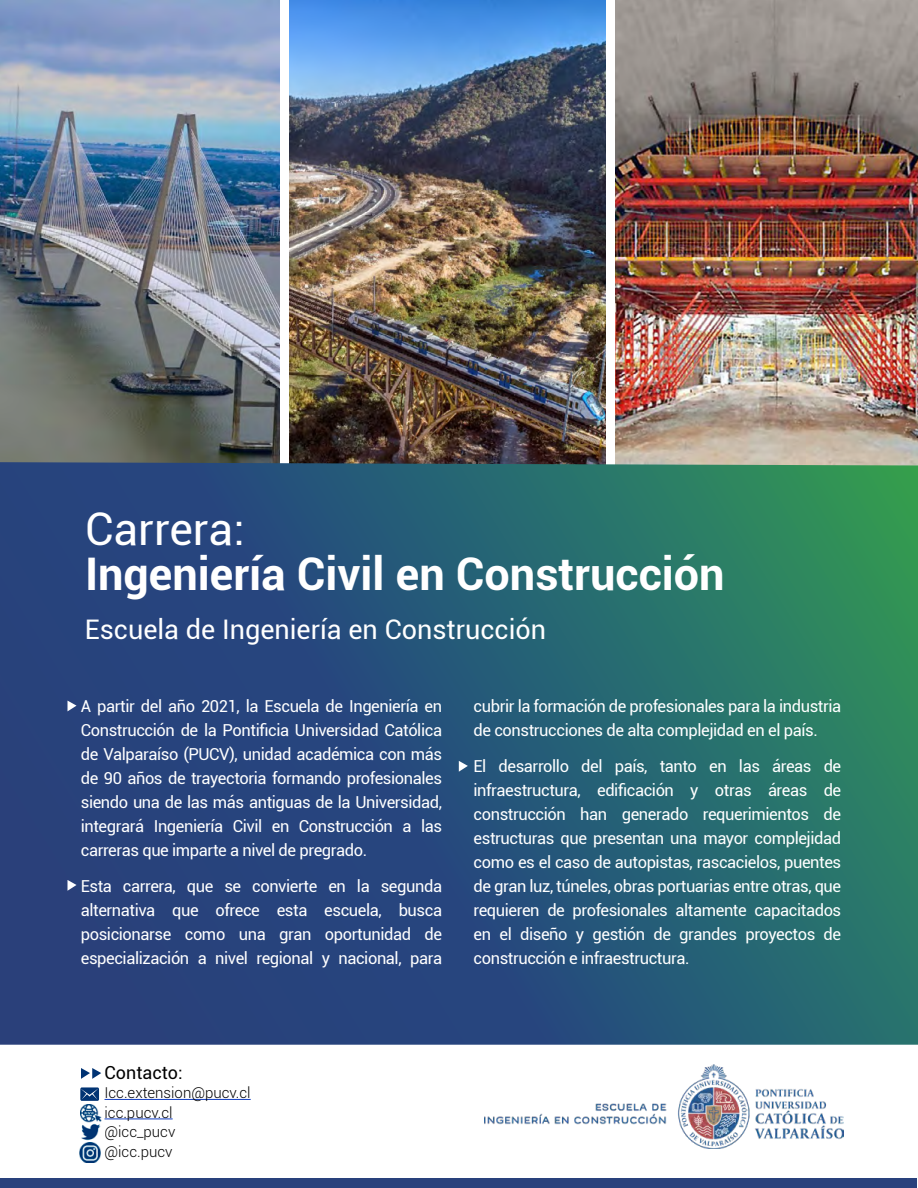
<style>
.page{position:relative;width:918px;height:1188px;background:#fff}
.page>*{position:absolute;margin:0;border:0;box-sizing:border-box;transform-origin:0 0}
.t1{font:700 45px "Roboto";color:#fff}
.t2{font:45px "Roboto";color:#fff}
.t3{font:27px "Roboto";color:#fff}
.t4{font:18px "Roboto";color:#000}
.t5{font:16.5px/24px "Roboto";letter-spacing:-.025em;color:#fff;text-align:justify}
.t6{font:300 15px/19.5px "Roboto";color:#000}
</style>
<div class="page">
<img style="left:0;top:0;width:279px;height:462px">
<img style="left:289px;top:0;width:317px;height:462px">
<img style="left:615px;top:0;width:303px;height:462px">
<svg style="left:0;top:462px;width:918px;height:583px;background:#285975"></svg>
<svg style="left:68px;top:701px;width:9px;height:10px"></svg>
<svg style="left:459px;top:761px;width:9px;height:11px"></svg>
<svg style="left:68px;top:880px;width:9px;height:11px"></svg>
<div style="left:0;top:1179px;width:916px;height:9px;background:#29417c"></div>
<img style="left:484px;top:1064px;width:360px;height:85px">
<hr style="left:105px;top:1099px;width:146px;height:1px;background:#103cc0">
<hr style="left:105px;top:1119px;width:68px;height:1px;background:#103cc0">
<svg style="left:81px;top:1068px;width:20px;height:11px"></svg>
<img style="left:81px;top:1123px;width:20px;height:18px">
<img style="left:79px;top:1142px;width:21px;height:21px">
<img style="left:81px;top:1105px;width:21px;height:18px">
<svg style="left:80px;top:1087px;width:19px;height:14px"></svg>
<h1 class="t2" style="left:85px;top:497px;width:161px">Carrera:</h1>
<h1 class="t1" style="left:85px;top:542px;width:641px">Ingeniería Civil en Construcción</h1>
<h2 class="t3" style="left:85px;top:610px;width:463px">Escuela de Ingeniería en Construcción</h2>
<p class="t5" style="left:81px;top:693px;width:363px">A partir del año 2021, la Escuela de Ingeniería en Construcción de la Pontificia Universidad Católica de Valparaíso (PUCV), unidad académica con más de 90 años de trayectoria formando profesionales siendo una de las más antiguas de la Universidad, integrará Ingeniería Civil en Construcción a las carreras que imparte a nivel de pregrado.</p>
<p class="t5" style="left:81px;top:873px;width:363px">Esta carrera, que se convierte en la segunda alternativa que ofrece esta escuela, busca posicionarse como una gran oportunidad de especialización a nivel regional y nacional, para</p>
<p class="t5" style="left:474px;top:693px;width:369px">cubrir la formación de profesionales para la industria de construcciones de alta complejidad en el país.</p>
<p class="t5" style="left:474px;top:753px;width:369px">El desarrollo del país, tanto en las áreas de infraestructura, edificación y otras áreas de construcción han generado requerimientos de estructuras que presentan una mayor complejidad como es el caso de autopistas, rascacielos, puentes de gran luz, túneles, obras portuarias entre otras, que requieren de profesionales altamente capacitados en el diseño y gestión de grandes proyectos de construcción e infraestructura.</p>
<p class="t4" style="left:105px;top:1060px;width:80px">Contacto:</p>
<p class="t6" style="left:105px;top:1083px;width:148px">Icc.extension@pucv.cl icc.pucv.cl<br>@icc_pucv<br>@icc.pucv</p>
</div>
